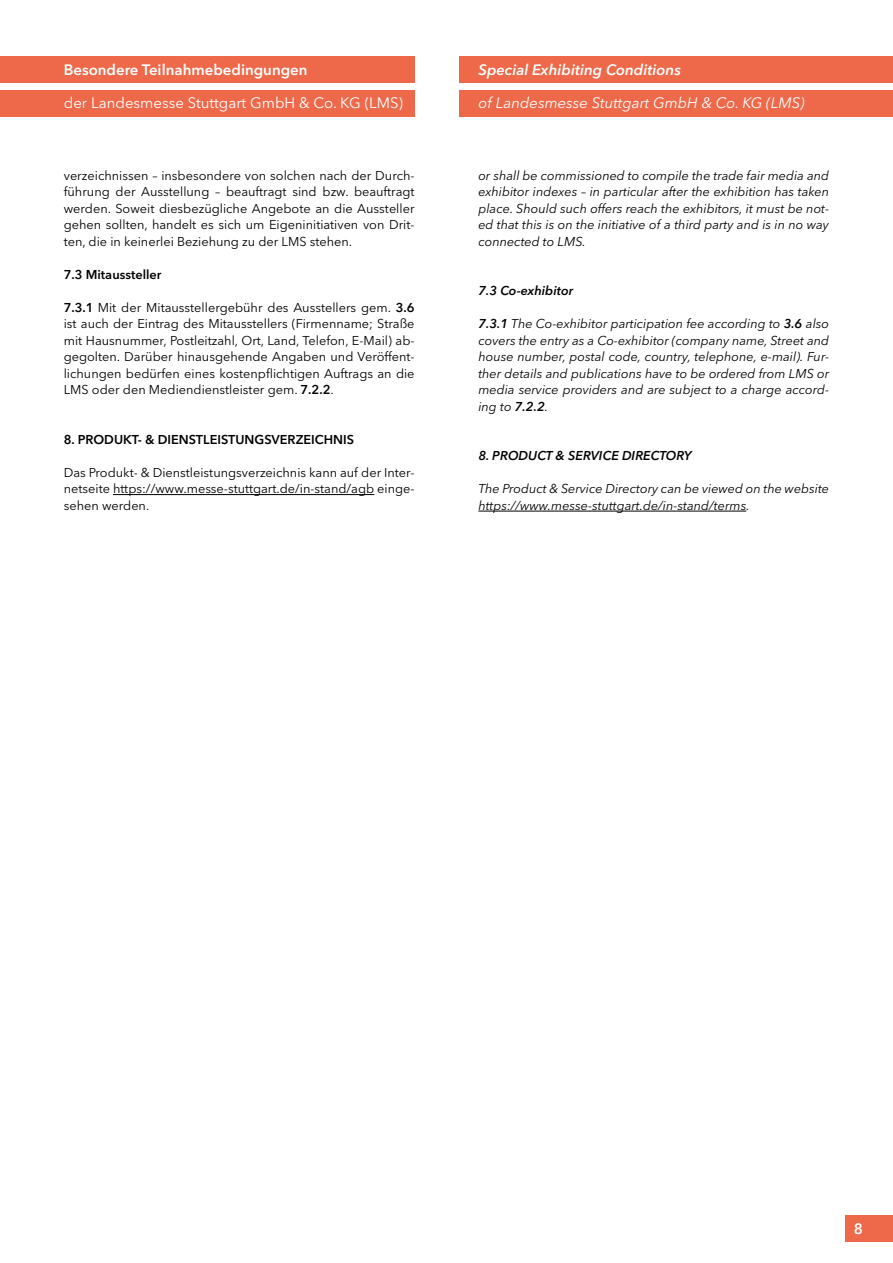
<style>
.page{position:relative;width:893px;height:1263px;background:#fff}
.page>*{position:absolute;margin:0;border:0;box-sizing:border-box;transform-origin:0 0}
.t1{font:15px "Avenir Next LT Pro";color:#fff}
.t2{font:italic 15px "Avenir Next LT Pro";color:#fff}
.t3{font:600 15px "Avenir Next LT Pro";color:#fff}
.t4{font:italic 600 15px "Avenir Next LT Pro";color:#fff}
.t5{font:12.75px/16.5px "Avenir Next LT Pro";color:#000;text-align:justify}
.t6{font:italic 12.75px/16.5px "Avenir Next LT Pro";color:#000;text-align:justify}
.t7{font:600 12.75px "Avenir Next LT Pro";color:#000}
.t8{font:italic 600 12.75px "Avenir Next LT Pro";color:#000}
.s1{font-weight:600}
</style>
<div class="page">
<div style="left:0;top:56px;width:415px;height:27px;background:#ed694a"></div>
<div style="left:459px;top:56px;width:434px;height:27px;background:#ed694a"></div>
<div style="left:0;top:90px;width:415px;height:27px;background:#ed694a"></div>
<div style="left:459px;top:90px;width:434px;height:27px;background:#ed694a"></div>
<div style="left:845px;top:1215px;width:48px;height:27px;background:#ed694a"></div>
<hr style="left:478px;top:511px;width:268px;height:1px;background:#000">
<hr style="left:113px;top:494px;width:261px;height:1px;background:#000">
<p class="t3" style="left:64px;top:61px;width:245px">Besondere Teilnahmebedingungen</p>
<p class="t1" style="left:64px;top:94px;width:341px">der Landesmesse Stuttgart GmbH &amp; Co. KG (LMS)</p>
<p class="t5" style="left:64px;top:167px;width:352px">verzeichnissen – insbesondere von solchen nach der Durch&shy;führung der Ausstellung – beauftragt sind bzw. beauftragt werden. Soweit diesbezügliche Angebote an die Aussteller gehen sollten, handelt es sich um Eigeninitiativen von Drit&shy;ten, die in keinerlei Beziehung zu der LMS stehen.</p>
<p class="t7" style="left:64px;top:267px;width:99px">7.3 Mitaussteller</p>
<p class="t5" style="left:64px;top:299px;width:352px"><span class="s1">7.3.1</span> Mit der Mitausstellergebühr des Ausstellers gem. <span class="s1">3.6 </span>ist auch der Eintrag des Mitausstellers (Firmenname; Straße mit Hausnummer, Postleitzahl, Ort, Land, Telefon, E-Mail) ab&shy;gegolten. Darüber hinausgehende Angaben und Veröffent&shy;lichungen bedürfen eines kostenpflichtigen Auftrags an die LMS oder den Mediendienstleister gem. <span class="s1">7.2.2</span>.</p>
<p class="t7" style="left:64px;top:432px;width:292px">8. PRODUKT- &amp; DIENSTLEISTUNGSVERZEICHNIS</p>
<p class="t5" style="left:64px;top:464px;width:352px">Das Produkt- &amp; Dienstleistungsverzeichnis kann auf der Inter&shy;netseite https://www.messe-stuttgart.de/in-stand/agb einge&shy;sehen werden.</p>
<p class="t4" style="left:478px;top:61px;width:204px">Special Exhibiting Conditions</p>
<p class="t2" style="left:478px;top:94px;width:328px">of Landesmesse Stuttgart GmbH &amp; Co. KG (LMS)</p>
<p class="t6" style="left:478px;top:167px;width:352px">or shall be commissioned to compile the trade fair media and exhibitor indexes – in particular after the exhibition has taken place. Should such offers reach the exhibitors, it must be not&shy;ed that this is on the initiative of a third party and is in no way connected to LMS.</p>
<p class="t8" style="left:478px;top:283px;width:96px">7.3 Co-exhibitor</p>
<p class="t6" style="left:478px;top:316px;width:352px"><span class="s1">7.3.1</span> The Co-exhibitor participation fee according to <span class="s1">3.6</span> also covers the entry as a Co-exhibitor (company name, Street and house number, postal code, country, telephone, e-mail). Fur&shy;ther details and publications have to be ordered from LMS or media service providers and are subject to a charge accord&shy;ing to <span class="s1">7.2.2</span>.</p>
<p class="t8" style="left:478px;top:448px;width:215px">8. PRODUCT &amp; SERVICE DIRECTORY</p>
<p class="t6" style="left:478px;top:481px;width:352px">The Product &amp; Service Directory can be viewed on the website https://www.messe-stuttgart.de/in-stand/terms.</p>
<p class="t3" style="left:854px;top:1219px;width:11px">8</p>
</div>
